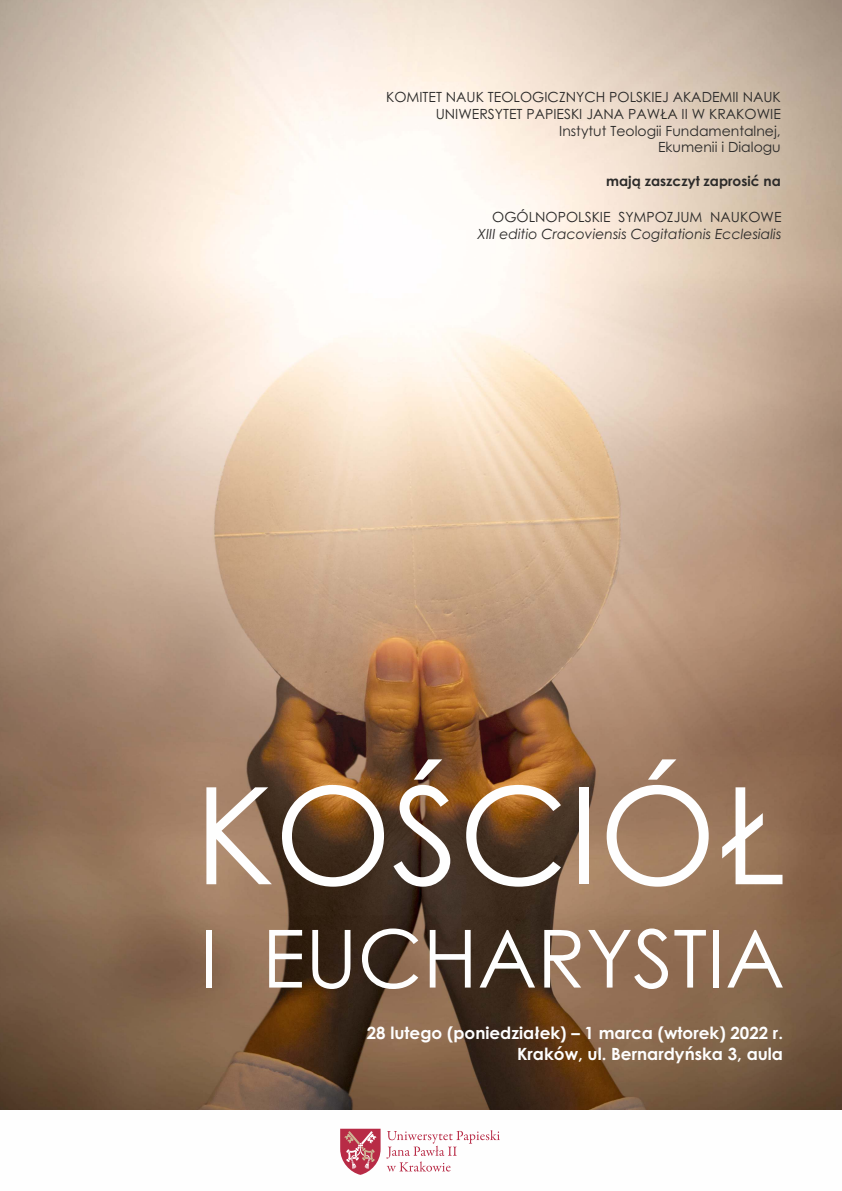
<style>
.page{position:relative;width:842px;height:1191px;background:#fff}
.page>*{position:absolute;margin:0;border:0;box-sizing:border-box;transform-origin:0 0}
.t1{font:134.9px "Century Gothic";color:#fefefe}
.t2{font:80.2px "Century Gothic";color:#fefefe}
.t3{font:700 16.9px/20.4px "Century Gothic";color:#fefefe;text-align:right}
.t4{font:14px/16.7px "Century Gothic";color:#2b2a29;text-align:right}
.t5{font:italic 14px "Century Gothic";color:#2b2a29}
.t6{font:700 13.8px "Century Gothic";color:#2b2a29}
</style>
<div class="page">
<img style="left:0;top:0;width:842px;height:1110px">
<svg style="left:340px;top:1128px;width:160px;height:46px"></svg>
<p class="t4" style="left:386px;top:90px;width:396px">KOMITET NAUK TEOLOGICZNYCH POLSKIEJ AKADEMII NAUK UNIWERSYTET PAPIESKI JANA PAWŁA II W KRAKOWIE Instytut Teologii Fundamentalnej,<br>Ekumenii i Dialogu</p>
<p class="t6" style="left:606px;top:175px;width:176px">mają zaszczyt zaprosić na</p>
<p class="t4" style="left:492px;top:210px;width:291px">OGÓLNOPOLSKIE SYMPOZJUM NAUKOWE</p>
<p class="t5" style="left:478px;top:228px;width:305px">XIII editio Cracoviensis Cogitationis Ecclesialis</p>
<h1 class="t1" style="left:195px;top:783px;width:593px">KOŚCIÓŁ</h1>
<h2 class="t2" style="left:200px;top:927px;width:587px">I EUCHARYSTIA</h2>
<p class="t3" style="left:367px;top:1024px;width:418px">28 lutego (poniedziałek) – 1 marca (wtorek) 2022 r.<br>Kraków, ul. Bernardyńska 3, aula</p>
</div>
